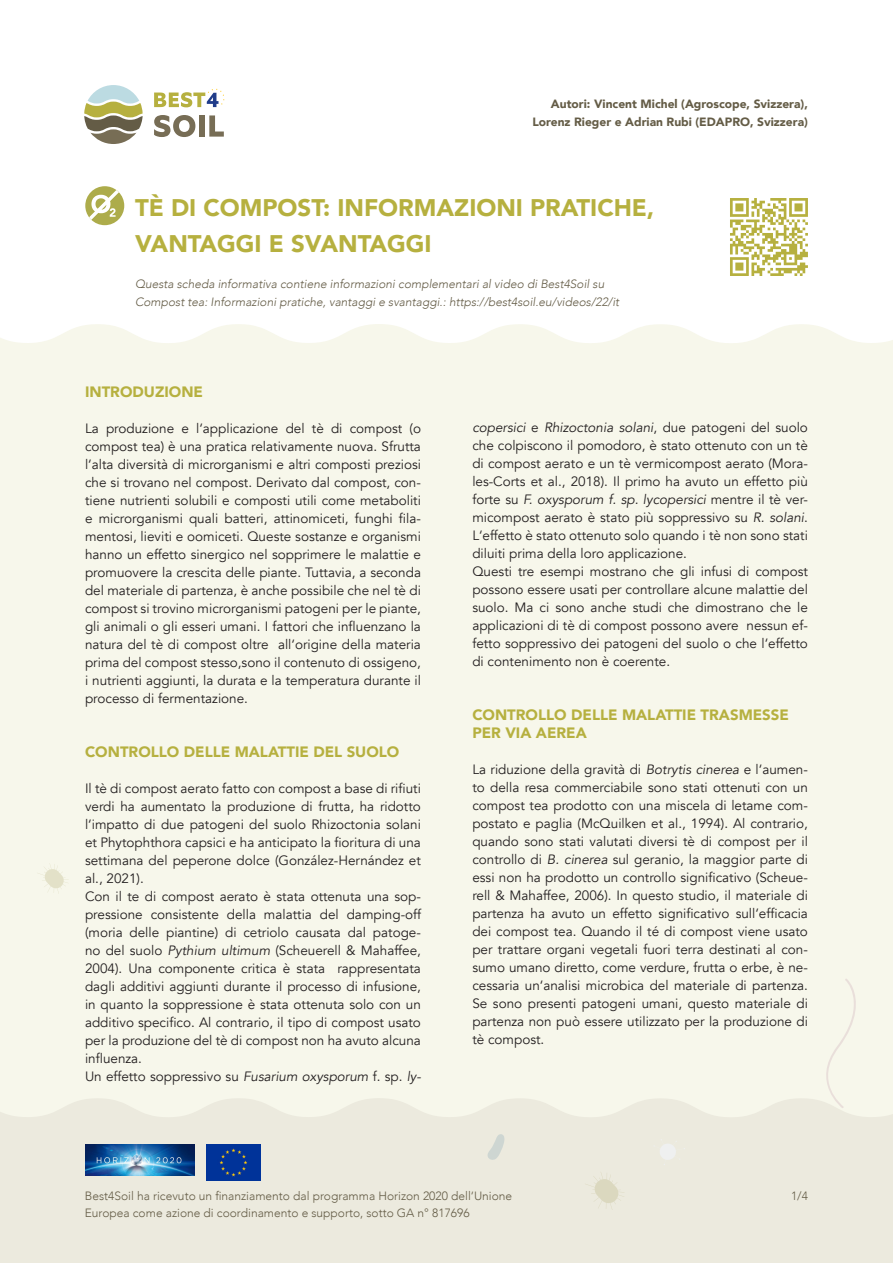
<style>
.page{position:relative;width:893px;height:1263px;background:#fff}
.page>*{position:absolute;margin:0;border:0;box-sizing:border-box;transform-origin:0 0}
.t1{font:900 24px "Avenir";color:#b6b03f}
.t2{font:900 15px/18px "Avenir";color:#b6b03f}
.t3{font:13.5px/18px "Avenir";color:#231f20;text-align:justify}
.t4{font:italic 300 12px "Avenir";color:#645c46}
.t5{font:300 12px "Avenir";color:#645c46}
.t6{font:900 12px "Avenir";color:#645c46}
.s1{font-style:italic}
</style>
<div class="page">
<div style="left:0;top:324px;width:893px;height:774px;background:#f7f7eb"></div>
<div style="left:0;top:1098px;width:893px;height:165px;background:#eceade"></div>
<svg style="left:585px;top:1172px;width:40px;height:38px;background:#e6e4d4"></svg>
<div style="left:810px;top:978px;width:54px;height:130px;background:#f7f7eb"></div>
<svg style="left:653px;top:1139px;width:32px;height:26px"></svg>
<svg style="left:487px;top:1134px;width:19px;height:27px"></svg>
<svg style="left:37px;top:863px;width:32px;height:31px"></svg>
<img style="left:85px;top:1144px;width:109px;height:31px">
<img style="left:207px;top:1144px;width:53px;height:36px">
<svg style="left:84px;top:85px;width:59px;height:59px"></svg>
<svg style="left:154px;top:115px;width:41px;height:22px"></svg>
<div style="left:199px;top:115px;width:6px;height:22px;background:#776d55"></div>
<svg style="left:209px;top:115px;width:15px;height:22px"></svg>
<svg style="left:154px;top:89px;width:70px;height:18px"></svg>
<svg style="left:85px;top:186px;width:39px;height:39px"></svg>
<svg style="left:730px;top:198px;width:78px;height:78px"></svg>
<p class="t6" style="left:551px;top:93px;width:258px">Autori: Vincent Michel (Agroscope, Svizzera),</p>
<p class="t6" style="left:532px;top:111px;width:277px">Lorenz Rieger e Adrian Rubi (EDAPRO, Svizzera)</p>
<p class="t1" style="left:135px;top:187px;width:521px">TÈ DI COMPOST: INFORMAZIONI PRATICHE,</p>
<p class="t1" style="left:135px;top:223px;width:298px">VANTAGGI E SVANTAGGI</p>
<p class="t4" style="left:135px;top:276px;width:471px">Questa scheda informativa contiene informazioni complementari al video di Best4Soil su</p>
<p class="t4" style="left:135px;top:294px;width:486px">Compost tea: Informazioni pratiche, vantaggi e svantaggi.: https://best4soil.eu/videos/22/it</p>
<p class="t2" style="left:85px;top:382px;width:120px">INTRODUZIONE</p>
<p class="t3" style="left:85px;top:419px;width:337px">La produzione e l‘applicazione del tè di compost (o compost tea) è una pratica relativamente nuova. Sfrutta l‘alta diversità di microrganismi e altri composti preziosi che si trovano nel compost. Derivato dal compost, con&shy;tiene nutrienti solubili e composti utili come metaboliti e microrganismi quali batteri, attinomiceti, funghi fila&shy;mentosi, lieviti e oomiceti. Queste sostanze e organismi hanno un effetto sinergico nel sopprimere le malattie e promuovere la crescita delle piante. Tuttavia, a seconda del materiale di partenza, è anche possibile che nel tè di compost si trovino microrganismi patogeni per le piante, gli animali o gli esseri umani. I fattori che influenzano la natura del tè di compost oltre all‘origine della materia prima del compost stesso,sono il contenuto di ossigeno, i nutrienti aggiunti, la durata e la temperatura durante il processo di fermentazione.</p>
<p class="t2" style="left:85px;top:742px;width:316px">CONTROLLO DELLE MALATTIE DEL SUOLO</p>
<p class="t3" style="left:85px;top:779px;width:337px">Il tè di compost aerato fatto con compost a base di rifiuti verdi ha aumentato la produzione di frutta, ha ridotto l‘impatto di due patogeni del suolo Rhizoctonia solani et Phytophthora capsici e ha anticipato la fioritura di una settimana del peperone dolce (González-Hernández et al., 2021).</p>
<p class="t3" style="left:85px;top:887px;width:337px">Con il te di compost aerato è stata ottenuta una sop&shy;pressione consistente della malattia del damping-off (moria delle piantine) di cetriolo causata dal patoge&shy;no del suolo <span class="s1">Pythium ultimum</span> (Scheuerell &amp; Mahaffee, 2004). Una componente critica è stata rappresentata dagli additivi aggiunti durante il processo di infusione, in quanto la soppressione è stata ottenuta solo con un additivo specifico. Al contrario, il tipo di compost usato per la produzione del tè di compost non ha avuto alcuna influenza.</p>
<p class="t3" style="left:85px;top:1067px;width:337px">Un effetto soppressivo su <span class="s1">Fusarium oxysporum</span> f. sp. <span class="s1">ly-</span></p>
<p class="t3" style="left:472px;top:418px;width:337px"><span class="s1">copersici</span> e <span class="s1">Rhizoctonia solani</span>, due patogeni del suolo che colpiscono il pomodoro, è stato ottenuto con un tè di compost aerato e un tè vermicompost aerato (Mora&shy;les-Corts et al., 2018). Il primo ha avuto un effetto più forte su <span class="s1">F. oxysporum f. sp. lycopersici</span> mentre il tè ver&shy;micompost aerato è stato più soppressivo su <span class="s1">R. solani</span>.<br>L‘effetto è stato ottenuto solo quando i tè non sono stati diluiti prima della loro applicazione.</p>
<p class="t3" style="left:472px;top:562px;width:337px">Questi tre esempi mostrano che gli infusi di compost possono essere usati per controllare alcune malattie del suolo. Ma ci sono anche studi che dimostrano che le applicazioni di tè di compost possono avere nessun ef&shy;fetto soppressivo dei patogeni del suolo o che l‘effetto di contenimento non è coerente.</p>
<p class="t2" style="left:472px;top:705px;width:318px">CONTROLLO DELLE MALATTIE TRASMESSE<br>PER VIA AEREA</p>
<p class="t3" style="left:472px;top:760px;width:337px">La riduzione della gravità di <span class="s1">Botrytis cinerea</span> e l‘aumen&shy;to della resa commerciabile sono stati ottenuti con un compost tea prodotto con una miscela di letame com&shy;postato e paglia (McQuilken et al., 1994). Al contrario, quando sono stati valutati diversi tè di compost per il controllo di <span class="s1">B. cinerea</span> sul geranio, la maggior parte di essi non ha prodotto un controllo significativo (Scheue&shy;rell &amp; Mahaffee, 2006). In questo studio, il materiale di partenza ha avuto un effetto significativo sull‘efficacia dei compost tea. Quando il té di compost viene usato per trattare organi vegetali fuori terra destinati al con&shy;sumo umano diretto, come verdure, frutta o erbe, è ne&shy;cessaria un‘analisi microbica del materiale di partenza.<br>Se sono presenti patogeni umani, questo materiale di partenza non può essere utilizzato per la produzione di tè compost.</p>
<p class="t5" style="left:85px;top:1189px;width:429px">Best4Soil ha ricevuto un finanziamento dal programma Horizon 2020 dell‘Unione</p>
<p class="t5" style="left:85px;top:1205px;width:386px">Europea come azione di coordinamento e supporto, sotto GA n° 817696</p>
<p class="t5" style="left:791px;top:1189px;width:18px">1/4</p>
</div>
